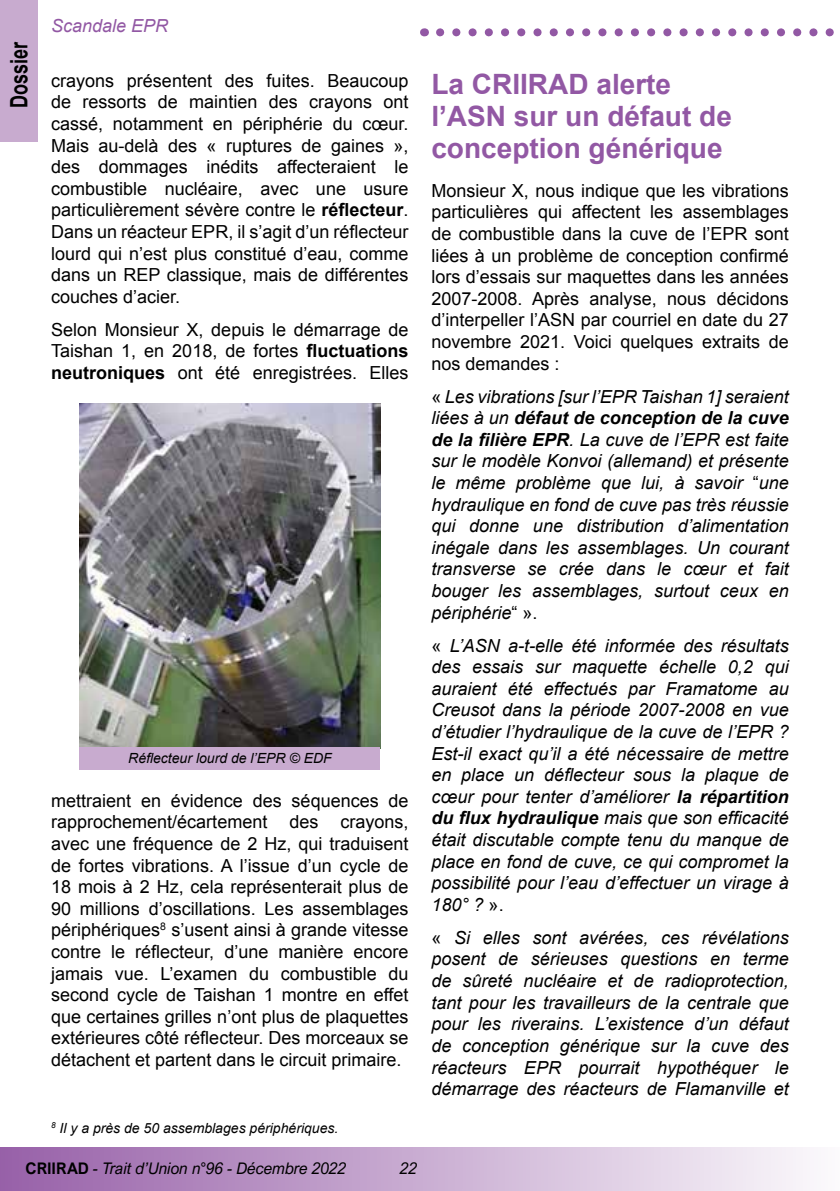
<style>
.page{position:relative;width:840px;height:1191px;background:#fff}
.page>*{position:absolute;margin:0;border:0;box-sizing:border-box;transform-origin:0 0}
.t1{font:700 28px/32px "Arial";color:#9258a4}
.t2{font:700 24px "Arial";color:#000;scale:.75 1}
.t3{font:18px/21.6px "Arial";color:#000;text-align:justify}
.t4{font:italic 18px/21.6px "Arial";color:#000;text-align:justify}
.t5{font:italic 18px "Arial";color:#9258a4}
.t6{font:italic 16px "Arial Nova";color:#000;scale:.96 1}
.t7{font:italic 14px "Arial";color:#000}
.s1{font-weight:700}
.s2{font-weight:700;font-style:normal}
.s3{font-style:normal}
</style>
<div class="page">
<svg style="left:440px;top:28px;width:394px;height:8px"></svg>
<div style="left:0;top:1147px;width:839px;height:44px;background:linear-gradient(to right,#9760a8,#fcfafc)"></div>
<div style="left:0;top:0;width:37px;height:142px;background:#c8abcf"></div>
<img style="left:79px;top:404px;width:301px;height:343px">
<div style="left:79px;top:747px;width:301px;height:22px;background:#c8abcf"></div>
<h2 class="t2" style="left:3px;top:108px;width:90px;rotate:-90deg">Dossier</h2>
<p class="t5" style="left:51px;top:14px;width:119px">Scandale EPR</p>
<p class="t3" style="left:51px;top:70px;width:359px">crayons présentent des fuites. Beaucoup de ressorts de maintien des crayons ont cassé, notamment en périphérie du cœur.<br>Mais au-delà des « ruptures de gaines », des dommages inédits affecteraient le combustible nucléaire, avec une usure particulièrement sévère contre le <span class="s1">réflecteur</span>.<br>Dans un réacteur EPR, il s’agit d’un réflecteur lourd qui n’est plus constitué d’eau, comme dans un REP classique, mais de différentes couches d’acier.</p>
<p class="t3" style="left:51px;top:319px;width:359px">Selon Monsieur X, depuis le démarrage de Taishan 1, en 2018, de fortes <span class="s1">fluctuations neutroniques</span> ont été enregistrées. Elles</p>
<p class="t7" style="left:128px;top:749px;width:205px">Réflecteur lourd de l’EPR © EDF</p>
<p class="t3" style="left:51px;top:789px;width:359px">mettraient en évidence des séquences de rapprochement/écartement des crayons, avec une fréquence de 2 Hz, qui traduisent de fortes vibrations. A l’issue d’un cycle de 18 mois à 2 Hz, cela représenterait plus de 90 millions d’oscillations. Les assemblages périphériques<sup>8</sup> s’usent ainsi à grande vitesse contre le réflecteur, d’une manière encore jamais vue. L’examen du combustible du second cycle de Taishan 1 montre en effet que certaines grilles n’ont plus de plaquettes extérieures côté réflecteur. Des morceaux se détachent et partent dans le circuit primaire.</p>
<p class="t7" style="left:51px;top:1118px;width:289px"><sup>8</sup> Il y a près de 50 assemblages périphériques.</p>
<p class="t6" style="left:26px;top:1159px;width:335px"><span class="s2">CRIIRAD</span> - Trait d’Union n°96 - Décembre 2022</p>
<p class="t6" style="left:400px;top:1159px;width:19px">22</p>
<h1 class="t1" style="left:431px;top:69px;width:302px">La CRIIRAD alerte l’ASN sur un défaut de conception générique</h1>
<p class="t3" style="left:431px;top:180px;width:359px">Monsieur X, nous indique que les vibrations particulières qui affectent les assemblages de combustible dans la cuve de l’EPR sont liées à un problème de conception confirmé lors d’essais sur maquettes dans les années 2007-2008. Après analyse, nous décidons d’interpeller l’ASN par courriel en date du 27 novembre 2021. Voici quelques extraits de nos demandes :</p>
<p class="t4" style="left:431px;top:386px;width:359px"><span class="s3">«</span> Les vibrations [sur l’EPR Taishan 1] seraient liées à un <span class="s1">défaut de conception de la cuve de la filière EPR</span>. La cuve de l’EPR est faite sur le modèle Konvoi (allemand) et présente le même problème que lui, à savoir <span class="s3">“</span>une hydraulique en fond de cuve pas très réussie qui donne une distribution d’alimentation inégale dans les assemblages. Un courant transverse se crée dans le cœur et fait bouger les assemblages, surtout ceux en périphérie<span class="s3">“ ».</span></p>
<p class="t4" style="left:431px;top:635px;width:359px"><span class="s3">«</span> L’ASN a-t-elle été informée des résultats des essais sur maquette échelle 0,2 qui auraient été effectués par Framatome au Creusot dans la période 2007-2008 en vue d’étudier l’hydraulique de la cuve de l’EPR ?<br>Est-il exact qu’il a été nécessaire de mettre en place un déflecteur sous la plaque de cœur pour tenter d’améliorer <span class="s1">la répartition du flux hydraulique</span> mais que son efficacité était discutable compte tenu du manque de place en fond de cuve, ce qui compromet la possibilité pour l’eau d’effectuer un virage à 180° ? <span class="s3">».</span></p>
<p class="t4" style="left:431px;top:927px;width:359px"><span class="s3">«</span> Si elles sont avérées, ces révélations posent de sérieuses questions en terme de sûreté nucléaire et de radioprotection, tant pour les travailleurs de la centrale que pour les riverains. L’existence d’un défaut de conception générique sur la cuve des réacteurs EPR pourrait hypothéquer le démarrage des réacteurs de Flamanville et</p>
</div>
